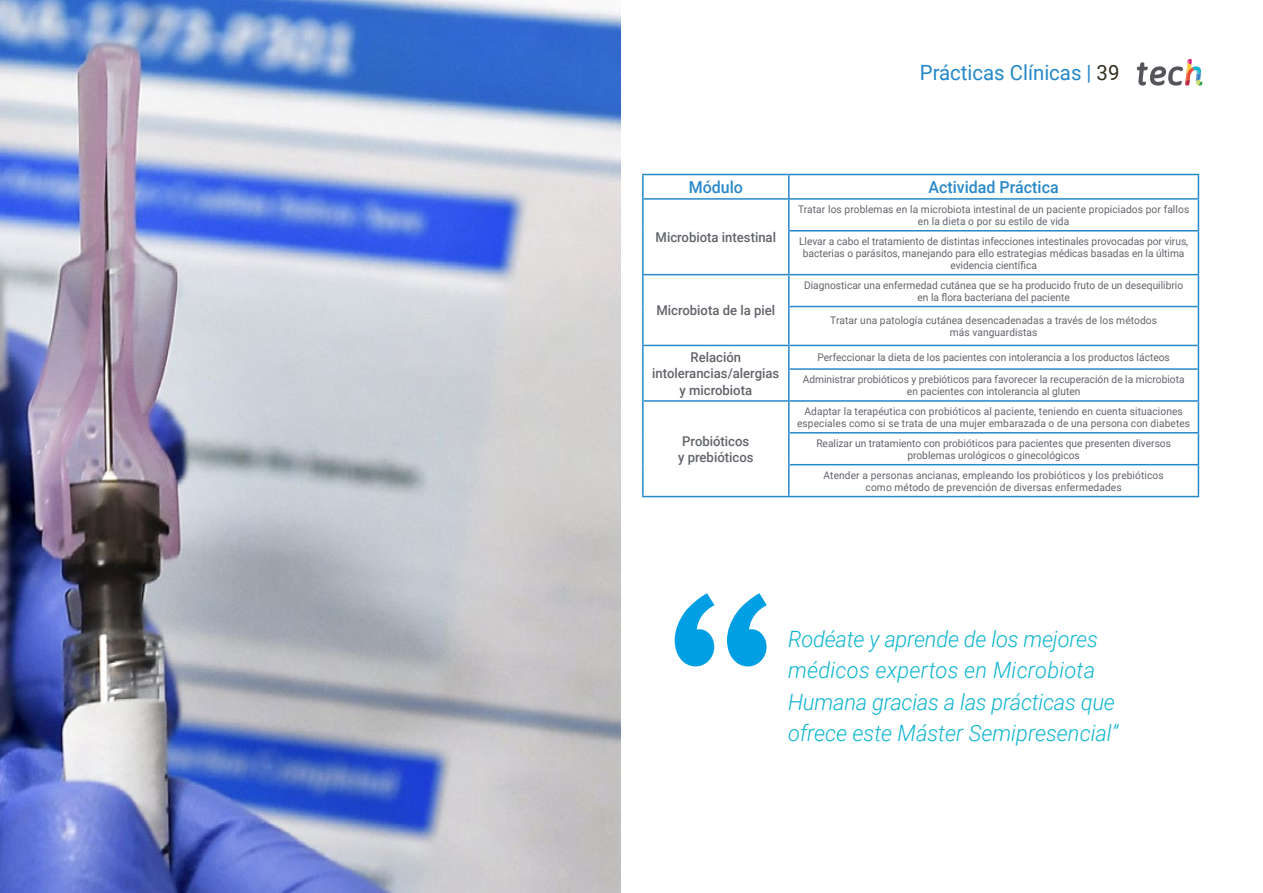
<style>
.page{position:relative;width:1263px;height:893px;background:#fff}
.page>*{position:absolute;margin:0;border:0;box-sizing:border-box;transform-origin:0 0}
.t1{font:italic 300 22.5px/31.5px "Roboto";color:#0fb6cf}
.t2{font:21px "Roboto";color:#2488c9}
.t3{font:500 16.5px "Roboto";color:#2988c9}
.t4{font:500 13.5px/16.5px "Roboto";color:#61646a;text-align:center}
.t5{font:10.5px/12px "Roboto";color:#61646a;text-align:center}
.s1{color:#312e20}
</style>
<div class="page">
<img style="left:0;top:0;width:621px;height:893px">
<svg style="left:1137px;top:59px;width:65px;height:27px"></svg>
<hr style="left:642px;top:496px;width:147px;height:1px;background:#2488c9">
<hr style="left:642px;top:346px;width:2px;height:23px;background:#2988c9">
<svg style="left:788px;top:346px;width:1px;height:23px"></svg>
<hr style="left:642px;top:369px;width:2px;height:32px;background:#2988c9">
<hr style="left:788px;top:369px;width:1px;height:32px;background:#2988c9">
<hr style="left:642px;top:401px;width:2px;height:32px;background:#2988c9">
<hr style="left:788px;top:401px;width:1px;height:32px;background:#2988c9">
<hr style="left:642px;top:433px;width:2px;height:32px;background:#2988c9">
<hr style="left:788px;top:433px;width:1px;height:32px;background:#2988c9">
<hr style="left:642px;top:465px;width:2px;height:31px;background:#2988c9">
<hr style="left:788px;top:465px;width:1px;height:31px;background:#2988c9">
<hr style="left:789px;top:306px;width:409px;height:1px;background:#2988c9">
<hr style="left:789px;top:345px;width:409px;height:1px;background:#2988c9">
<hr style="left:789px;top:368px;width:409px;height:2px;background:#2988c9">
<hr style="left:644px;top:198px;width:144px;height:2px;background:#2988c9">
<hr style="left:642px;top:199px;width:2px;height:32px;background:#2488c9">
<hr style="left:642px;top:231px;width:2px;height:43px;background:#2488c9">
<hr style="left:788px;top:200px;width:1px;height:30px;background:#2988c9">
<hr style="left:644px;top:400px;width:144px;height:2px;background:#2988c9">
<hr style="left:642px;top:174px;width:147px;height:1px;background:#2488c9">
<hr style="left:642px;top:175px;width:2px;height:24px;background:#2488c9">
<hr style="left:789px;top:174px;width:410px;height:1px;background:#2488c9">
<svg style="left:788px;top:175px;width:1px;height:23px"></svg>
<svg style="left:1198px;top:175px;width:1px;height:23px"></svg>
<hr style="left:788px;top:198px;width:411px;height:2px;background:#2488c9">
<hr style="left:1198px;top:200px;width:1px;height:30px;background:#2488c9">
<hr style="left:788px;top:232px;width:1px;height:42px;background:#2488c9">
<hr style="left:1198px;top:232px;width:1px;height:42px;background:#2488c9">
<hr style="left:1198px;top:275px;width:1px;height:32px;background:#2488c9">
<hr style="left:789px;top:400px;width:410px;height:2px;background:#2488c9">
<hr style="left:789px;top:432px;width:410px;height:2px;background:#2488c9">
<hr style="left:789px;top:464px;width:410px;height:1px;background:#2488c9">
<hr style="left:789px;top:496px;width:410px;height:1px;background:#2488c9">
<hr style="left:788px;top:230px;width:411px;height:2px;background:#2488c9">
<hr style="left:789px;top:274px;width:410px;height:1px;background:#2488c9">
<hr style="left:1198px;top:307px;width:1px;height:38px;background:#2488c9">
<svg style="left:1198px;top:345px;width:1px;height:24px"></svg>
<hr style="left:1198px;top:369px;width:1px;height:31px;background:#2488c9">
<hr style="left:1198px;top:402px;width:1px;height:30px;background:#2488c9">
<hr style="left:1198px;top:434px;width:1px;height:30px;background:#2488c9">
<hr style="left:1198px;top:465px;width:1px;height:31px;background:#2488c9">
<hr style="left:642px;top:274px;width:147px;height:1px;background:#2988c9">
<hr style="left:642px;top:275px;width:2px;height:32px;background:#2988c9">
<hr style="left:788px;top:275px;width:1px;height:32px;background:#2988c9">
<hr style="left:642px;top:307px;width:2px;height:38px;background:#2988c9">
<hr style="left:788px;top:307px;width:1px;height:38px;background:#2988c9">
<hr style="left:642px;top:345px;width:147px;height:1px;background:#2988c9">
<svg style="left:675px;top:593px;width:92px;height:73px"></svg>
<h2 class="t2" style="left:920px;top:57px;width:201px">Prácticas Clínicas | <span class="s1">39</span></h2>
<h3 class="t3" style="left:689px;top:175px;width:56px">Módulo</h3>
<h3 class="t3" style="left:928px;top:175px;width:132px">Actividad Práctica</h3>
<p class="t4" style="left:655px;top:228px;width:122px">Microbiota intestinal</p>
<p class="t5" style="left:798px;top:203px;width:393px">Tratar los problemas en la microbiota intestinal de un paciente propiciados por fallos en la dieta o por su estilo de vida</p>
<p class="t5" style="left:799px;top:235px;width:391px">Llevar a cabo el tratamiento de distintas infecciones intestinales provocadas por virus, bacterias o parásitos, manejando para ello estrategias médicas basadas en la última evidencia científica</p>
<p class="t4" style="left:656px;top:302px;width:120px">Microbiota de la piel</p>
<p class="t5" style="left:804px;top:278px;width:380px">Diagnosticar una enfermedad cutánea que se ha producido fruto de un desequilibrio en la flora bacteriana del paciente</p>
<p class="t5" style="left:830px;top:314px;width:328px">Tratar una patología cutánea desencadenadas a través de los métodos más vanguardistas</p>
<p class="t4" style="left:652px;top:348px;width:129px">Relación intolerancias/alergias y microbiota</p>
<p class="t5" style="left:803px;top:346px;width:383px;line-height:21.8px">Perfeccionar la dieta de los pacientes con intolerancia a los productos lácteos<br>Administrar probióticos y prebióticos para favorecer la recuperación de la microbiota</p>
<p class="t5" style="left:907px;top:385px;width:175px">en pacientes con intolerancia al gluten</p>
<p class="t4" style="left:678px;top:432px;width:77px">Probióticos y prebióticos</p>
<p class="t5" style="left:797px;top:405px;width:395px">Adaptar la terapéutica con probióticos al paciente, teniendo en cuenta situaciones especiales como si se trata de una mujer embarazada o de una persona con diabetes</p>
<p class="t5" style="left:816px;top:437px;width:356px">Realizar un tratamiento con probióticos para pacientes que presenten diversos problemas urológicos o ginecológicos</p>
<p class="t5" style="left:823px;top:468px;width:342px">Atender a personas ancianas, empleando los probióticos y los prebióticos como método de prevención de diversas enfermedades</p>
<h1 class="t1" style="left:788px;top:622px;width:332px">Rodéate y aprende de los mejores médicos expertos en Microbiota Humana gracias a las prácticas que ofrece este Máster Semipresencial”</h1>
</div>
